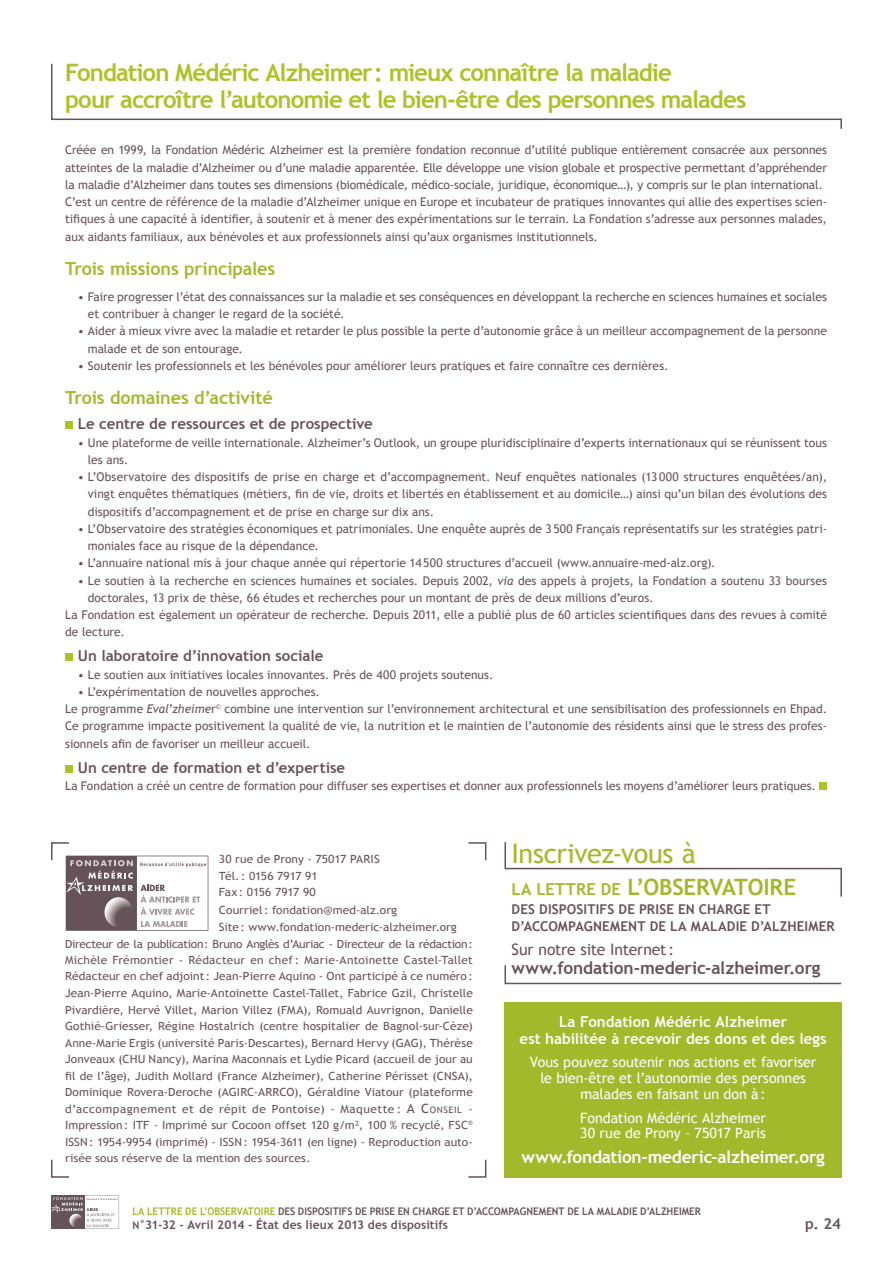
<style>
.page{position:relative;width:893px;height:1263px;background:#fff}
.page>*{position:absolute;margin:0;border:0;box-sizing:border-box;transform-origin:0 0}
.t1{font:27px "Trebuchet MS";letter-spacing:-.015em;color:#a1b92b}
.t2{font:700 24px/27px "Trebuchet MS";letter-spacing:-.04em;color:#aec127}
.t3{font:700 22.5px "Trebuchet MS";letter-spacing:-.01em;color:#a1b92b}
.t4{font:700 18px "Trebuchet MS";letter-spacing:-.01em;color:#a1b92b}
.t5{font:700 17.25px "Trebuchet MS";letter-spacing:-.005em;color:#665359}
.t6{font:700 17.25px "Trebuchet MS";letter-spacing:-.015em;color:#fff}
.t7{font:15.75px "Trebuchet MS";letter-spacing:-.01em;color:#665359}
.t8{font:700 15px "Trebuchet MS";color:#665359}
.t9{font:700 15px/16.5px "Trebuchet MS";color:#fff;text-align:center}
.t10{font:14.25px/16px "Trebuchet MS";color:#fff;text-align:center}
.t11{font:700 13.5px/16.5px "Trebuchet MS";letter-spacing:.01em;color:#665359}
.t12{font:12px/17.2px "Trebuchet MS";color:#665359}
.t13{font:700 12px "Trebuchet MS";letter-spacing:.005em;color:#665359}
.t14{font:11.25px/16.5px "Trebuchet MS";letter-spacing:.005em;color:#665359;scale:1.06 1}
.t15{font:11.25px "Trebuchet MS";letter-spacing:-.025em;color:#665359;scale:1.06 1}
.t16{font:11.25px "Trebuchet MS";letter-spacing:.04em;color:#665359;scale:1.06 1}
.t17{font:700 10.5px "Trebuchet MS";color:#665359;scale:.95 1}
.s1{font-style:italic}
.s2{font-size:12.75px}
.s3{font-size:8.85px}
.s4{font-size:16.5px}
.s5{color:#a1b92b}
.s6{font-size:10.5px}
</style>
<div class="page">
<svg style="left:51px;top:1195px;width:68px;height:34px"></svg>
<svg style="left:468px;top:842px;width:19px;height:19px"></svg>
<svg style="left:51px;top:1159px;width:18px;height:19px"></svg>
<svg style="left:468px;top:1159px;width:19px;height:19px"></svg>
<svg style="left:51px;top:842px;width:157px;height:89px"></svg>
<svg style="left:504px;top:842px;width:338px;height:55px"></svg>
<svg style="left:504px;top:965px;width:338px;height:20px"></svg>
<div style="left:65px;top:421px;width:8px;height:8px;background:#aec127"></div>
<div style="left:65px;top:653px;width:8px;height:8px;background:#aec127"></div>
<div style="left:65px;top:765px;width:8px;height:8px;background:#aec127"></div>
<div style="left:819px;top:782px;width:8px;height:8px;background:#aec127"></div>
<svg style="left:51px;top:63px;width:791px;height:66px"></svg>
<div style="left:504px;top:1002px;width:338px;height:176px;background:#a1b92b"></div>
<h2 class="t2" style="left:65px;top:59px;width:683px">Fondation Médéric Alzheimer: mieux connaître la maladie<br>pour accroître l’autonomie et le bien-être des personnes malades</h2>
<p class="t12" style="left:65px;top:142px;width:763px">Créée en 1999, la Fondation Médéric Alzheimer est la première fondation reconnue d’utilité publique entièrement consacrée aux personnes atteintes de la maladie d’Alzheimer ou d’une maladie apparentée. Elle développe une vision globale et prospective permettant d’appréhender la maladie d’Alzheimer dans toutes ses dimensions (biomédicale, médico-sociale, juridique, économique…), y compris sur le plan international.<br>C’est un centre de référence de la maladie d’Alzheimer unique en Europe et incubateur de pratiques innovantes qui allie des expertises scien&shy;tifiques à une capacité à identifier, à soutenir et à mener des expérimentations sur le terrain. La Fondation s’adresse aux personnes malades, aux aidants familiaux, aux bénévoles et aux professionnels ainsi qu’aux organismes institutionnels.</p>
<h3 class="t4" style="left:65px;top:257px;width:212px">Trois missions principales</h3>
<p class="t12" style="left:88px;top:288px;width:741px;text-indent:-10px">• Faire progresser l’état des connaissances sur la maladie et ses conséquences en développant la recherche en sciences humaines et sociales et contribuer à changer le regard de la société.</p>
<p class="t12" style="left:88px;top:323px;width:741px;text-indent:-10px">• Aider à mieux vivre avec la maladie et retarder le plus possible la perte d’autonomie grâce à un meilleur accompagnement de la personne malade et de son entourage.</p>
<p class="t12" style="left:78px;top:357px;width:592px">• Soutenir les professionnels et les bénévoles pour améliorer leurs pratiques et faire connaître ces dernières.</p>
<h3 class="t4" style="left:65px;top:387px;width:209px">Trois domaines d’activité</h3>
<p class="t8" style="left:78px;top:415px;width:296px">Le centre de ressources et de prospective</p>
<p class="t12" style="left:88px;top:434px;width:741px;text-indent:-10px">• Une plateforme de veille internationale. Alzheimer’s Outlook, un groupe pluridisciplinaire d’experts internationaux qui se réunissent tous les ans.</p>
<p class="t12" style="left:88px;top:468px;width:741px;text-align:justify;text-indent:-10px">• L’Observatoire des dispositifs de prise en charge et d’accompagnement. Neuf enquêtes nationales (13 000 structures enquêtées/an), vingt enquêtes thématiques (métiers, fin de vie, droits et libertés en établissement et au domicile…) ainsi qu’un bilan des évolutions des dispositifs d’accompagnement et de prise en charge sur dix ans.</p>
<p class="t12" style="left:88px;top:520px;width:741px;text-indent:-10px">• L’Observatoire des stratégies économiques et patrimoniales. Une enquête auprès de 3500 Français représentatifs sur les stratégies patri&shy;moniales face au risque de la dépendance.</p>
<p class="t12" style="left:78px;top:555px;width:639px">• L’annuaire national mis à jour chaque année qui répertorie 14500 structures d’accueil (www.annuaire-med-alz.org).</p>
<p class="t12" style="left:78px;top:572px;width:751px">• Le soutien à la recherche en sciences humaines et sociales. Depuis 2002, <span class="s1">via</span> des appels à projets, la Fondation a soutenu 33 bourses</p>
<p class="t12" style="left:88px;top:589px;width:567px">doctorales, 13 prix de thèse, 66 études et recherches pour un montant de près de deux millions d’euros.</p>
<p class="t12" style="left:65px;top:606px;width:763px">La Fondation est également un opérateur de recherche. Depuis 2011, elle a publié plus de 60 articles scientifiques dans des revues à comité</p>
<p class="t12" style="left:65px;top:623px;width:61px">de lecture.</p>
<p class="t8" style="left:78px;top:647px;width:247px">Un laboratoire d’innovation sociale</p>
<p class="t12" style="left:78px;top:666px;width:417px">• Le soutien aux initiatives locales innovantes. Près de 400 projets soutenus.</p>
<p class="t12" style="left:65px;top:683px;width:763px;text-indent:13px">• L’expérimentation de nouvelles approches.<br>Le programme <span class="s1">Eval’zheime</span>r<sup>©</sup> combine une intervention sur l’environnement architectural et une sensibilisation des professionnels en Ehpad.<br>Ce programme impacte positivement la qualité de vie, la nutrition et le maintien de l’autonomie des résidents ainsi que le stress des profes&shy;sionnels afin de favoriser un meilleur accueil.</p>
<p class="t8" style="left:78px;top:758px;width:269px">Un centre de formation et d’expertise</p>
<p class="t12" style="left:65px;top:777px;width:752px">La Fondation a créé un centre de formation pour diffuser ses expertises et donner aux professionnels les moyens d’améliorer leurs pratiques.</p>
<p class="t14" style="left:219px;top:851px;width:153px">30 rue de Prony - 75017 PARIS<br>Tél.: 0156 7917 91<br>Fax: 0156 7917 90</p>
<p class="t14" style="left:219px;top:902px;width:170px">Courriel: fondation@med-alz.org</p>
<p class="t14" style="left:219px;top:919px;width:226px">Site: www.fondation-mederic-alzheimer.org</p>
<p class="t15" style="left:65px;top:937px;width:386px">Directeur de la publication: Bruno Anglès d’Auriac - Directeur de la rédaction:</p>
<p class="t14" style="left:65px;top:952px;width:386px">Michèle Frémontier - Rédacteur en chef: Marie-Antoinette Castel-Tallet</p>
<p class="t14" style="left:65px;top:968px;width:386px">Rédacteur en chef adjoint: Jean-Pierre Aquino - Ont participé à ce numéro:</p>
<p class="t14" style="left:65px;top:985px;width:386px">Jean-Pierre Aquino, Marie-Antoinette Castel-Tallet, Fabrice Gzil, Christelle</p>
<p class="t14" style="left:65px;top:1001px;width:386px">Pivardière, Hervé Villet, Marion Villez (FMA), Romuald Auvrignon, Danielle</p>
<p class="t14" style="left:65px;top:1018px;width:386px">Gothié-Griesser, Régine Hostalrich (centre hospitalier de Bagnol-sur-Cèze)</p>
<p class="t14" style="left:65px;top:1034px;width:386px">Anne-Marie Ergis (université Paris-Descartes), Bernard Hervy (GAG), Thérèse</p>
<p class="t14" style="left:65px;top:1051px;width:386px">Jonveaux (CHU Nancy), Marina Maconnais et Lydie Picard (accueil de jour au</p>
<p class="t14" style="left:65px;top:1067px;width:386px">fil de l’âge), Judith Mollard (France Alzheimer), Catherine Périsset (CNSA),</p>
<p class="t14" style="left:65px;top:1084px;width:386px">Dominique Rovera-Deroche (AGIRC-ARRCO), Géraldine Viatour (plateforme</p>
<p class="t16" style="left:65px;top:1102px;width:386px">d’accompagnement et de répit de Pontoise) - Maquette : <span class="s2">A</span> <span class="s2">C</span><span class="s3">ONSEIL</span> -</p>
<p class="t14" style="left:65px;top:1117px;width:386px">Impression: ITF - Imprimé sur Cocoon offset 120 g/m², 100 % recyclé, FSC<sup>®</sup></p>
<p class="t14" style="left:65px;top:1133px;width:386px">ISSN: 1954-9954 (imprimé) - ISSN: 1954-3611 (en ligne) - Reproduction auto-</p>
<p class="t14" style="left:65px;top:1150px;width:233px">risée sous réserve de la mention des sources.</p>
<h1 class="t1" style="left:512px;top:838px;width:186px">Inscrivez-vous à</h1>
<h3 class="t3" style="left:512px;top:873px;width:286px"><span class="s4">LA LETTRE DE</span> L’OBSERVATOIRE</h3>
<p class="t11" style="left:512px;top:901px;width:325px">DES DISPOSITIFS DE PRISE EN CHARGE ET<br>D’ACCOMPAGNEMENT DE LA MALADIE D’ALZHEIMER</p>
<h3 class="t7" style="left:512px;top:940px;width:164px">Sur notre site Internet:</h3>
<h3 class="t5" style="left:512px;top:957px;width:310px">www.fondation-mederic-alzheimer.org</h3>
<p class="t9" style="left:520px;top:1014px;width:309px">La Fondation Médéric Alzheimer<br>est habilitée à recevoir des dons et des legs</p>
<p class="t10" style="left:530px;top:1054px;width:288px">Vous pouvez soutenir nos actions et favoriser le bien-être et l’autonomie des personnes malades en faisant un don à:</p>
<p class="t10" style="left:580px;top:1110px;width:187px;text-align:left">Fondation Médéric Alzheimer<br>30 rue de Prony – 75017 Paris</p>
<h3 class="t6" style="left:522px;top:1145px;width:305px">www.fondation-mederic-alzheimer.org</h3>
<p class="t17" style="left:132px;top:1204px;width:600px"><span class="s5">LA LETTRE DE L’OBSERVATOIRE</span> DES DISPOSITIFS DE PRISE EN CHARGE ET D’ACCOMPAGNEMENT DE LA MALADIE D’ALZHEIMER</p>
<p class="t13" style="left:132px;top:1217px;width:317px"><span class="s6">N</span>°31-32 - Avril 2014 - État des lieux 2013 des dispositifs</p>
<p class="t8" style="left:805px;top:1214px;width:37px">p. 24</p>
</div>
